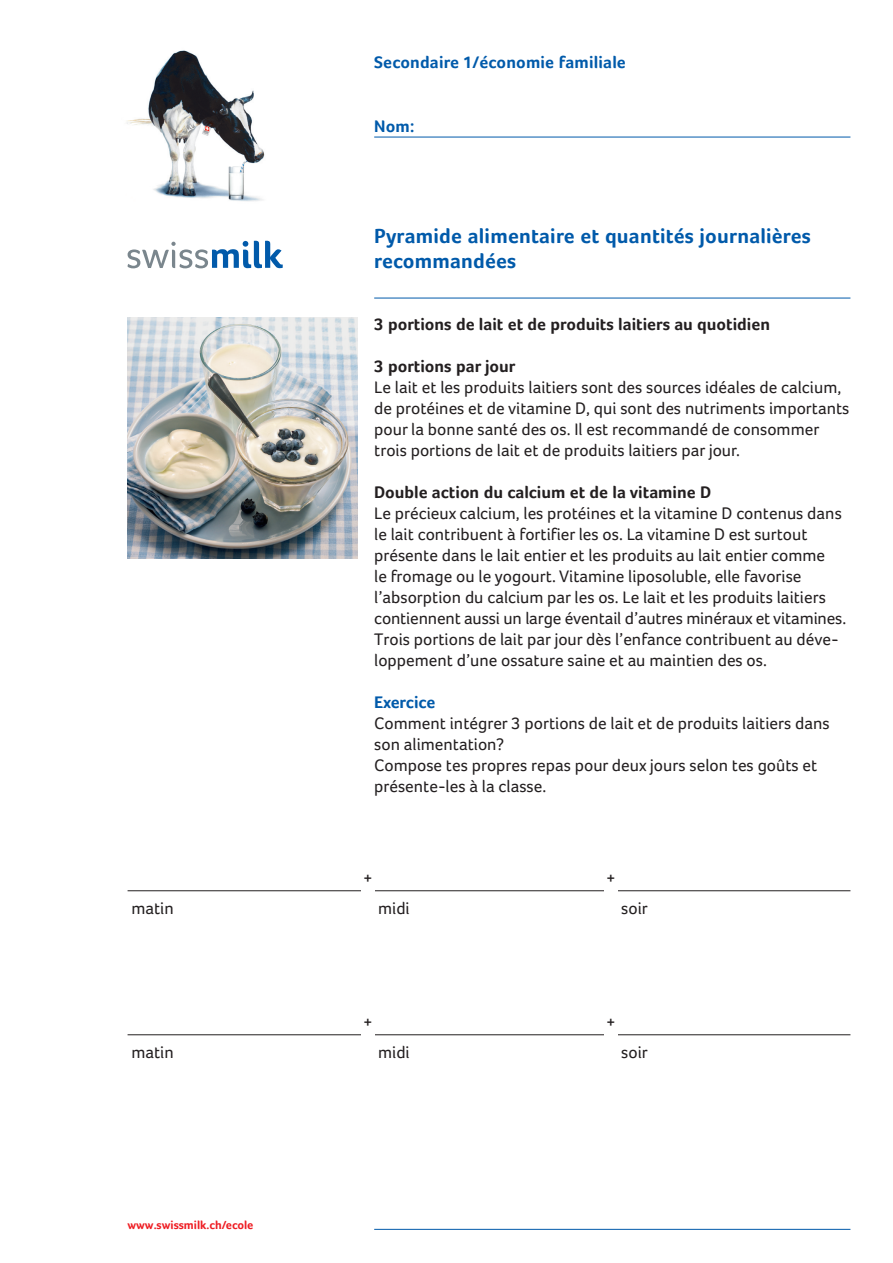
<style>
.page{position:relative;width:893px;height:1263px;background:#fff}
.page>*{position:absolute;margin:0;border:0;box-sizing:border-box;transform-origin:0 0}
.t1{font:700 21px/25.2px "Foco";letter-spacing:.01em;color:#015aaa}
.t2{font:17.25px/21px "Foco";color:#231f20}
.t3{font:700 17.25px "Foco";color:#231f20}
.t4{font:700 17.25px "Foco";letter-spacing:.01em;color:#015aaa}
.t5{font:700 12px "Foco";color:#ee1d23}
</style>
<div class="page">
<img style="left:127px;top:50px;width:138px;height:151px">
<svg style="left:127px;top:241px;width:156px;height:27px"></svg>
<hr style="left:374px;top:1229px;width:476px;height:1px;background:#015aaa">
<hr style="left:374px;top:298px;width:476px;height:1px;background:#015aaa">
<hr style="left:374px;top:137px;width:476px;height:1px;background:#015aaa">
<img style="left:128px;top:318px;width:229px;height:240px">
<hr style="left:128px;top:890px;width:722px;height:1px;background:#231f20">
<hr style="left:128px;top:1034px;width:722px;height:1px;background:#231f20">
<div style="left:361px;top:885px;width:14px;height:13px;background:#fff"></div>
<div style="left:361px;top:1029px;width:14px;height:13px;background:#fff"></div>
<div style="left:604px;top:885px;width:13px;height:13px;background:#fff"></div>
<div style="left:604px;top:1029px;width:13px;height:13px;background:#fff"></div>
<p class="t4" style="left:374px;top:52px;width:253px">Secondaire 1/économie familiale</p>
<p class="t4" style="left:374px;top:116px;width:42px">Nom:</p>
<p class="t1" style="left:374px;top:223px;width:438px">Pyramide alimentaire et quantités journalières recommandées</p>
<p class="t3" style="left:374px;top:314px;width:397px">3 portions de lait et de produits laitiers au quotidien</p>
<p class="t3" style="left:374px;top:356px;width:143px">3 portions par jour</p>
<p class="t2" style="left:374px;top:377px;width:477px">Le lait et les produits laitiers sont des sources idéales de calcium, de protéines et de vitamine D, qui sont des nutriments importants pour la bonne santé des os. Il est recommandé de consommer trois portions de lait et de produits laitiers par jour.</p>
<p class="t3" style="left:374px;top:482px;width:338px">Double action du calcium et de la vitamine D</p>
<p class="t2" style="left:374px;top:503px;width:473px">Le précieux calcium, les protéines et la vitamine D contenus dans le lait contribuent à fortifier les os. La vitamine D est surtout présente dans le lait entier et les produits au lait entier comme<br>le fromage ou le yogourt. Vitamine liposoluble, elle favorise l’absorption du calcium par les os. Le lait et les produits laitiers contiennent aussi un large éventail d’autres minéraux et vitamines.<br>Trois portions de lait par jour dès l’enfance contribuent au déve&shy;loppement d’une ossature saine et au maintien des os.</p>
<p class="t4" style="left:374px;top:692px;width:63px">Exercice</p>
<p class="t2" style="left:374px;top:713px;width:457px">Comment intégrer 3 portions de lait et de produits laitiers dans son alimentation?<br>Compose tes propres repas pour deux jours selon tes goûts et présente-les à la classe.</p>
<p class="t2" style="left:363px;top:867px;width:11px">+</p>
<p class="t2" style="left:606px;top:867px;width:11px">+</p>
<p class="t2" style="left:131px;top:897px;width:44px">matin</p>
<p class="t2" style="left:378px;top:897px;width:33px">midi</p>
<p class="t2" style="left:621px;top:897px;width:28px">soir</p>
<p class="t2" style="left:363px;top:1011px;width:11px">+</p>
<p class="t2" style="left:606px;top:1011px;width:11px">+</p>
<p class="t2" style="left:131px;top:1041px;width:44px">matin</p>
<p class="t2" style="left:378px;top:1041px;width:33px">midi</p>
<p class="t2" style="left:621px;top:1041px;width:28px">soir</p>
<p class="t5" style="left:128px;top:1218px;width:127px">www.swissmilk.ch/ecole</p>
</div>
